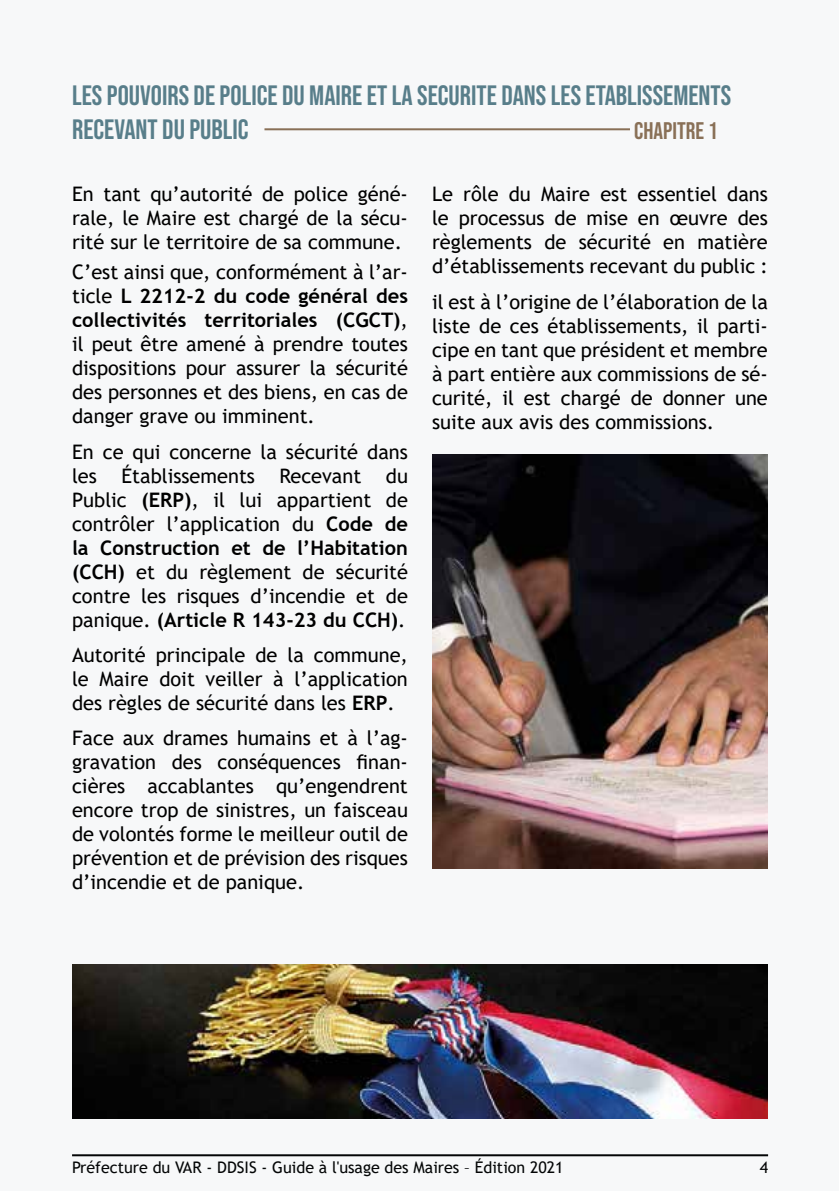
<style>
.page{position:relative;width:840px;height:1191px;background:#fff}
.page>*{position:absolute;margin:0;border:0;box-sizing:border-box;transform-origin:0 0}
.t1{font:28px/33.6px "Bebas Neue";color:#587e8a}
.t2{font:24px "Bebas Neue";color:#897057}
.t3{font:20px/24px "Trebuchet MS";color:#000;text-align:justify}
.t4{font:16px "Trebuchet MS";color:#000}
.s1{font-weight:700}
</style>
<div class="page">
<div style="left:0;top:0;width:838px;height:1191px;background:#f7f8f9"></div>
<hr style="left:839px;top:0;width:1px;height:1191px;background:#897057">
<hr style="left:264px;top:128px;width:365px;height:2px;background:#897057">
<img style="left:72px;top:964px;width:695px;height:155px">
<img style="left:432px;top:454px;width:335px;height:414px">
<h1 class="t1" style="left:72px;top:78px;width:660px">LES POUVOIRS DE POLICE DU MAIRE ET LA SECURITE DANS LES ETABLISSEMENTS<br>RECEVANT DU PUBLIC</h1>
<p class="t2" style="left:634px;top:117px;width:85px">CHAPITRE 1</p>
<p class="t3" style="left:72px;top:182px;width:337px">En tant qu’autorité de police géné&shy;rale, le Maire est chargé de la sécu&shy;rité sur le territoire de sa commune.</p>
<p class="t3" style="left:72px;top:260px;width:337px">C’est ainsi que, conformément à l’ar&shy;ticle <span class="s1">L 2212-2 du code général des collectivités territoriales (CGCT)</span>, il peut être amené à prendre toutes dispositions pour assurer la sécurité des personnes et des biens, en cas de danger grave ou imminent.</p>
<p class="t3" style="left:72px;top:439px;width:337px">En ce qui concerne la sécurité dans les Établissements Recevant du Public <span class="s1">(ERP)</span>, il lui appartient de contrôler l’application du <span class="s1">Code de la Construction et de l’Habitation (CCH)</span> et du règlement de sécurité contre les risques d’incendie et de panique. <span class="s1">(Article R 143-23 du CCH)</span>.</p>
<p class="t3" style="left:72px;top:642px;width:337px">Autorité principale de la commune, le Maire doit veiller à l’application des règles de sécurité dans les <span class="s1">ERP</span>.</p>
<p class="t3" style="left:72px;top:726px;width:337px">Face aux drames humains et à l’ag&shy;gravation des conséquences finan&shy;cières accablantes qu’engendrent encore trop de sinistres, un faisceau de volontés forme le meilleur outil de prévention et de prévision des risques d’incendie et de panique.</p>
<p class="t3" style="left:432px;top:182px;width:337px">Le rôle du Maire est essentiel dans le processus de mise en œuvre des règlements de sécurité en matière d’établissements recevant du public :</p>
<p class="t3" style="left:432px;top:289px;width:337px">il est à l’origine de l’élaboration de la liste de ces établissements, il parti&shy;cipe en tant que président et membre à part entière aux commissions de sé&shy;curité, il est chargé de donner une suite aux avis des commissions.</p>
<p class="t4" style="left:72px;top:1157px;width:493px">Préfecture du VAR - DDSIS - Guide à l'usage des Maires – Édition 2021</p>
<p class="t4" style="left:759px;top:1157px;width:10px">4</p>
</div>
